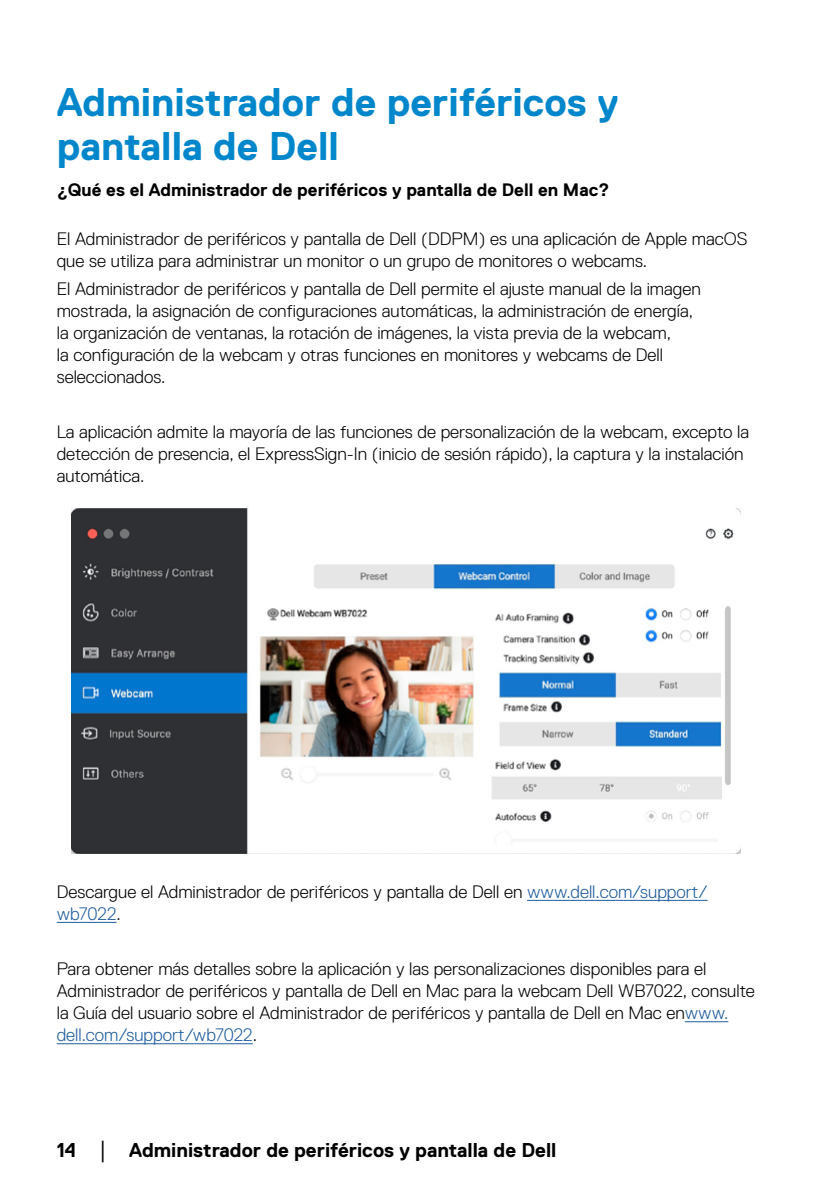
<style>
.page{position:relative;width:840px;height:1191px;background:#fff}
.page>*{position:absolute;margin:0;border:0;box-sizing:border-box;transform-origin:0 0}
.Head1-0801{font:700 40px/44px "Dell Replica";color:#0087cb}
.t1{font:700 20px "Dell Replica";color:#000}
.Paragraph{font:300 18px/22px "Dell Replica";color:#000}
.Head2-0801{font:700 18px "Dell Replica";color:#000}
.s1{color:#205d9e}
.s2{font-family:"Times New Roman";font-weight:400;font-size:18px}
</style>
<div class="page">
<hr style="left:526px;top:900px;width:181px;height:1px;background:#205d9e">
<hr style="left:57px;top:922px;width:59px;height:1px;background:#205d9e">
<hr style="left:684px;top:1021px;width:44px;height:1px;background:#205d9e">
<hr style="left:57px;top:1043px;width:196px;height:1px;background:#205d9e">
<img style="left:71px;top:509px;width:668px;height:344px">
<p class="Head1-0801" style="left:57px;top:81px;width:563px">Administrador de periféricos y pantalla de Dell</p>
<p class="Head2-0801" style="left:57px;top:179px;width:554px">¿Qué es el Administrador de periféricos y pantalla de Dell en Mac?</p>
<p class="Paragraph" style="left:57px;top:228px;width:691px">El Administrador de periféricos y pantalla de Dell (DDPM) es una aplicación de Apple macOS que se utiliza para administrar un monitor o un grupo de monitores o webcams.</p>
<p class="Paragraph" style="left:57px;top:278px;width:645px">El Administrador de periféricos y pantalla de Dell permite el ajuste manual de la imagen mostrada, la asignación de configuraciones automáticas, la administración de energía, la organización de ventanas, la rotación de imágenes, la vista previa de la webcam,<br>la configuración de la webcam y otras funciones en monitores y webcams de Dell seleccionados.</p>
<p class="Paragraph" style="left:57px;top:421px;width:693px">La aplicación admite la mayoría de las funciones de personalización de la webcam, excepto la detección de presencia, el ExpressSign-In (inicio de sesión rápido), la captura y la instalación automática.</p>
<p class="Paragraph" style="left:57px;top:880px;width:652px">Descargue el Administrador de periféricos y pantalla de Dell en <span class="s1">www.dell.com/support/ wb7022</span>.</p>
<p class="Paragraph" style="left:57px;top:958px;width:699px">Para obtener más detalles sobre la aplicación y las personalizaciones disponibles para el Administrador de periféricos y pantalla de Dell en Mac para la webcam Dell WB7022, consulte la Guía del usuario sobre el Administrador de periféricos y pantalla de Dell en Mac en<span class="s1">www. dell.com/support/wb7022</span>.</p>
<p class="t1" style="left:57px;top:1139px;width:501px">14 <span class="s2">│</span> Administrador de periféricos y pantalla de Dell</p>
</div>
